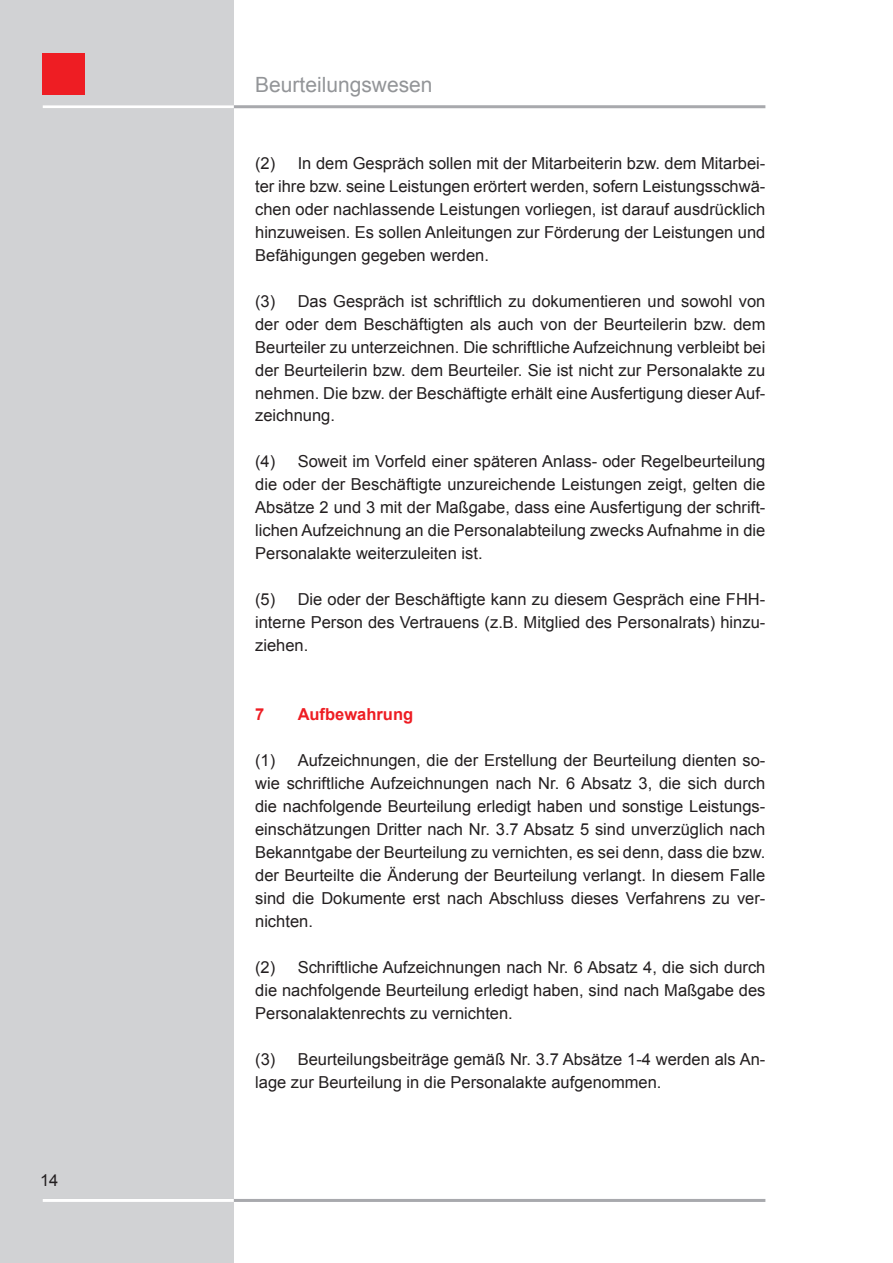
<style>
.page{position:relative;width:893px;height:1263px;background:#fff}
.page>*{position:absolute;margin:0;border:0;box-sizing:border-box;transform-origin:0 0}
.t1{font:21px "Arial";color:#939598}
.t2{font:16.5px/23px "Arial";color:#231f20;text-align:justify}
.t3{font:700 16.5px "Arial";color:#ee1d23}
</style>
<div class="page">
<div style="left:0;top:0;width:234px;height:1263px;background:#d1d2d4"></div>
<div style="left:43px;top:53px;width:42px;height:42px;background:#ee1d23"></div>
<hr style="left:43px;top:105px;width:722px;height:3px;background:#a8a9ad">
<hr style="left:43px;top:105px;width:191px;height:3px;background:#fff">
<hr style="left:43px;top:1199px;width:722px;height:3px;background:#a8a9ad">
<hr style="left:43px;top:1199px;width:191px;height:3px;background:#fff">
<p class="t2" style="left:40px;top:1168px;width:20px">14</p>
<p class="t1" style="left:255px;top:71px;width:179px">Beurteilungswesen</p>
<p class="t2" style="left:255px;top:152px;width:512px">(2) In dem Gespräch sollen mit der Mitarbeiterin bzw. dem Mitarbei&shy;ter ihre bzw. seine Leistungen erörtert werden, sofern Leistungsschwä&shy;chen oder nachlassende Leistungen vorliegen, ist darauf ausdrücklich hinzuweisen. Es sollen Anleitungen zur Förderung der Leistungen und Befähigungen gegeben werden.</p>
<p class="t2" style="left:255px;top:290px;width:512px">(3) Das Gespräch ist schriftlich zu dokumentieren und sowohl von der oder dem Beschäftigten als auch von der Beurteilerin bzw. dem Beurteiler zu unterzeichnen. Die schriftliche Aufzeichnung verbleibt bei der Beurteilerin bzw. dem Beurteiler. Sie ist nicht zur Personalakte zu nehmen. Die bzw. der Beschäftigte erhält eine Ausfertigung dieser Auf&shy;zeichnung.</p>
<p class="t2" style="left:255px;top:450px;width:512px">(4) Soweit im Vorfeld einer späteren Anlass- oder Regelbeurteilung die oder der Beschäftigte unzureichende Leistungen zeigt, gelten die Absätze 2 und 3 mit der Maßgabe, dass eine Ausfertigung der schrift&shy;lichen Aufzeichnung an die Personalabteilung zwecks Aufnahme in die Personalakte weiterzuleiten ist.</p>
<p class="t2" style="left:255px;top:588px;width:512px">(5) Die oder der Beschäftigte kann zu diesem Gespräch eine FHH&shy;interne Person des Vertrauens (z.B. Mitglied des Personalrats) hinzu&shy;ziehen.</p>
<p class="t3" style="left:255px;top:703px;width:11px">7</p>
<p class="t3" style="left:298px;top:703px;width:117px">Aufbewahrung</p>
<p class="t2" style="left:255px;top:749px;width:512px">(1) Aufzeichnungen, die der Erstellung der Beurteilung dienten so&shy;wie schriftliche Aufzeichnungen nach Nr. 6 Absatz 3, die sich durch die nachfolgende Beurteilung erledigt haben und sonstige Leistungs&shy;einschätzungen Dritter nach Nr. 3.7 Absatz 5 sind unverzüglich nach Bekanntgabe der Beurteilung zu vernichten, es sei denn, dass die bzw. der Beurteilte die Änderung der Beurteilung verlangt. I n diesem Falle sind die Dokumente erst nach Abschluss dieses Verfahrens zu ver&shy;nichten.</p>
<p class="t2" style="left:255px;top:955px;width:512px">(2) Schriftliche Aufzeichnungen nach Nr. 6 Absatz 4, die sich durch die nachfolgende Beurteilung erledigt haben, sind nach Maßgabe des Personalaktenrechts zu vernichten.</p>
<p class="t2" style="left:255px;top:1047px;width:512px">(3) Beurteilungsbeiträge gemäß Nr. 3.7 Absätze 1-4 werden als An&shy;lage zur Beurteilung in die Personalakte aufgenommen.</p>
</div>
